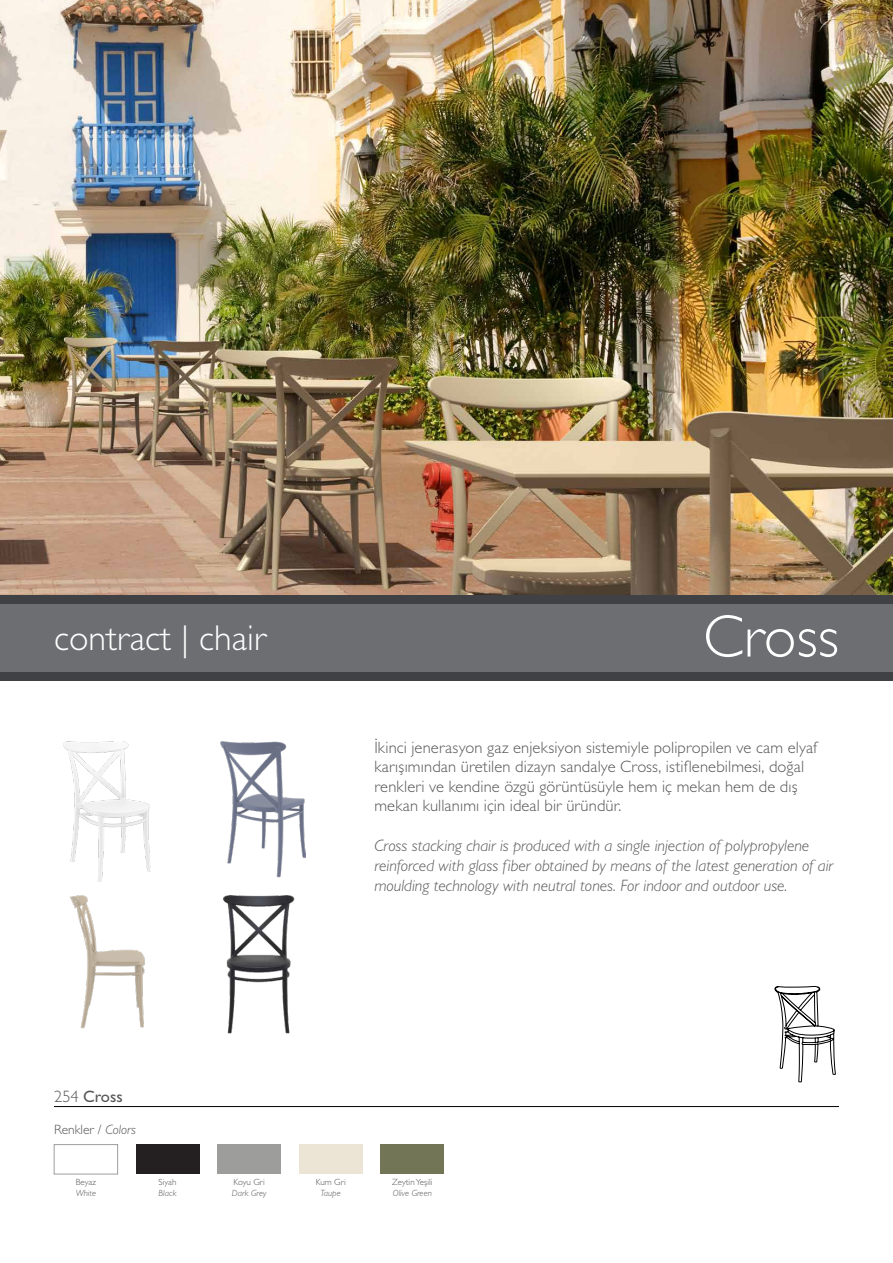
<style>
.page{position:relative;width:893px;height:1263px;background:#fff}
.page>*{position:absolute;margin:0;border:0;box-sizing:border-box;transform-origin:0 0}
.t1{font:300 60.15px "Gill Sans";color:#fff}
.t2{font:300 36px "Gill Sans";color:#fff}
.t3{font:300 16.5px/19.6px "Gill Sans";letter-spacing:.01em;color:#575756}
.t4{font:italic 300 16.5px/19.8px "Gill Sans";color:#575756}
.t5{font:16.5px "Gill Sans";color:#575756}
.t6{font:300 13.5px "Gill Sans";color:#575756}
.t7{font:300 9px "Gill Sans";color:#575756}
.t8{font:italic 300 9px "Gill Sans";color:#575756}
.s1{font-weight:300}
.s2{font-style:italic}
</style>
<div class="page">
<img style="left:220px;top:741px;width:85px;height:137px">
<img style="left:70px;top:895px;width:75px;height:134px">
<img style="left:223px;top:895px;width:72px;height:139px">
<img style="left:63px;top:741px;width:87px;height:141px">
<img style="left:0;top:0;width:893px;height:595px">
<div style="left:217px;top:1144px;width:64px;height:30px;background:#9d9d9c"></div>
<div style="left:380px;top:1144px;width:64px;height:30px;background:#737557"></div>
<div style="left:54px;top:1144px;width:64px;height:30px;background:#fff;border:1px solid #9d9d9c"></div>
<div style="left:136px;top:1144px;width:63px;height:30px;background:#241f21"></div>
<div style="left:299px;top:1144px;width:64px;height:30px;background:#ece5d5"></div>
<svg style="left:775px;top:986px;width:61px;height:97px"></svg>
<div style="left:0;top:604px;width:893px;height:68px;background:#6c6e72"></div>
<div style="left:0;top:672px;width:893px;height:8px;background:#3f4144"></div>
<div style="left:0;top:595px;width:893px;height:9px;background:#3f4144"></div>
<hr style="left:54px;top:1106px;width:785px;height:1px;background:#000">
<h2 class="t2" style="left:54px;top:617px;width:213px">contract | chair</h2>
<h1 class="t1" style="left:703px;top:601px;width:137px">Cross</h1>
<p class="t3" style="left:374px;top:737px;width:444px">İkinci jenerasyon gaz enjeksiyon sistemiyle polipropilen ve cam elyaf karışımından üretilen dizayn sandalye Cross, istiflenebilmesi, doğal renkleri ve kendine özgü görüntüsüyle hem iç mekan hem de dış mekan kullanımı için ideal bir üründür.</p>
<p class="t4" style="left:374px;top:835px;width:460px">Cross stacking chair is produced with a single injection of polypropylene reinforced with glass fiber obtained by means of the latest generation of air moulding technology with neutral tones. For indoor and outdoor use.</p>
<p class="t5" style="left:54px;top:1087px;width:70px"><span class="s1">254</span> Cross</p>
<p class="t6" style="left:54px;top:1122px;width:84px">Renkler / <span class="s2">Colors</span></p>
<p class="t7" style="left:76px;top:1177px;width:22px">Beyaz</p>
<p class="t8" style="left:76px;top:1188px;width:22px">White</p>
<p class="t7" style="left:159px;top:1177px;width:19px">Siyah</p>
<p class="t8" style="left:159px;top:1188px;width:19px">Black</p>
<p class="t7" style="left:233px;top:1177px;width:33px">Koyu Gri</p>
<p class="t8" style="left:232px;top:1188px;width:36px">Dark Grey</p>
<p class="t7" style="left:316px;top:1177px;width:32px">Kum Gri</p>
<p class="t8" style="left:321px;top:1188px;width:22px">Taupe</p>
<p class="t7" style="left:392px;top:1177px;width:42px">Zeytin Yeşili</p>
<p class="t8" style="left:393px;top:1188px;width:41px">Olive Green</p>
</div>
